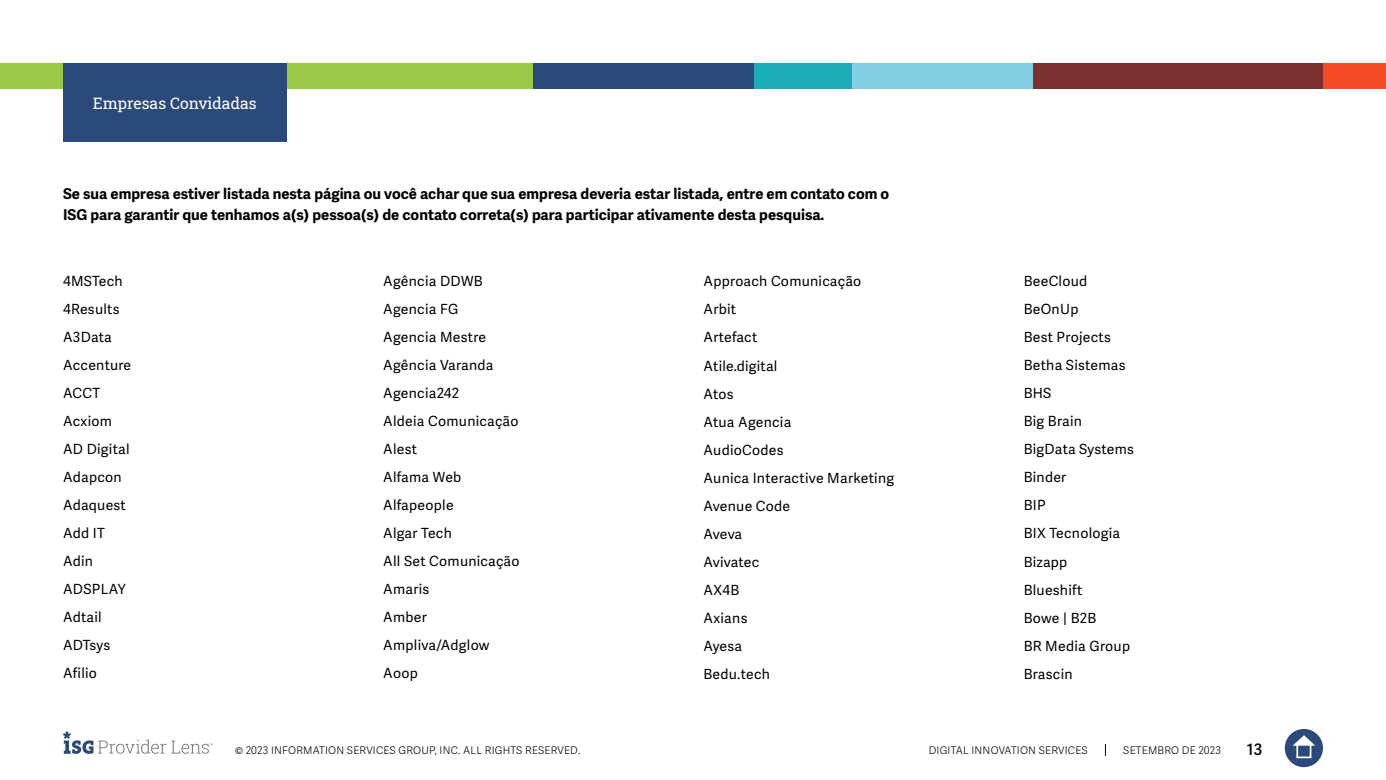
<style>
.page{position:relative;width:1386px;height:780px;background:#fff}
.page>*{position:absolute;margin:0;border:0;box-sizing:border-box;transform-origin:0 0}
.t1{font:15.75px "Roboto Slab ISG P Regular";color:#fff}
.t2{font:600 15.75px "Adelle Sans";color:#000}
.t3{font:700 14.88px/21px "Adelle Sans";color:#000101}
.t4{font:14px/28px "Adelle Sans";letter-spacing:.02em;color:#000}
.t5{font:300 10.5px "Adelle Sans";letter-spacing:.02em;color:#000}
</style>
<div class="page">
<svg style="left:1105px;top:744px;width:1px;height:12px"></svg>
<div style="left:1285px;top:729px;width:38px;height:38px;background:#2b4a79;border-radius:50%"></div>
<svg style="left:1293px;top:735px;width:22px;height:10px"></svg>
<div style="left:1296px;top:743px;width:15px;height:15px;border:2px solid #fff"></div>
<svg style="left:63px;top:731px;width:150px;height:23px"></svg>
<div style="left:0;top:63px;width:533px;height:26px;background:#9bc947"></div>
<div style="left:533px;top:63px;width:223px;height:26px;background:#2b4a79"></div>
<div style="left:850px;top:63px;width:184px;height:26px;background:#84cee3"></div>
<div style="left:1323px;top:63px;width:63px;height:26px;background:#f54a26"></div>
<div style="left:1033px;top:63px;width:290px;height:26px;background:#7a302e"></div>
<div style="left:754px;top:63px;width:98px;height:26px;background:#1cabb9"></div>
<div style="left:63px;top:63px;width:224px;height:79px;background:#2b4a79"></div>
<p class="t1" style="left:93px;top:92px;width:165px">Empresas Convidadas</p>
<p class="t3" style="left:63px;top:183px;width:828px">Se sua empresa estiver listada nesta página ou você achar que sua empresa deveria estar listada, entre em contato com o<br>ISG para garantir que tenhamos a(s) pessoa(s) de contato correta(s) para participar ativamente desta pesquisa.</p>
<p class="t4" style="left:63px;top:267px;width:70px">4MSTech<br>4Results<br>A3Data<br>Accenture<br>ACCT<br>Acxiom<br>AD Digital<br>Adapcon<br>Adaquest<br>Add IT<br>Adin<br>ADSPLAY<br>Adtail<br>ADTsys<br>Afilio</p>
<p class="t4" style="left:383px;top:267px;width:138px">Agência DDWB<br>Agencia FG<br>Agencia Mestre<br>Agência Varanda<br>Agencia242<br>Aldeia Comunicação<br>Alest<br>Alfama Web<br>Alfapeople<br>Algar Tech<br>All Set Comunicação<br>Amaris<br>Amber<br>Ampliva/Adglow<br>Aoop</p>
<p class="t4" style="left:704px;top:268px;width:192px">Approach Comunicação<br>Arbit<br>Artefact<br>Atile.digital<br>Atos<br>Atua Agencia<br>AudioCodes<br>Aunica Interactive Marketing<br>Avenue Code<br>Aveva<br>Avivatec<br>AX4B<br>Axians<br>Ayesa<br>Bedu.tech</p>
<p class="t4" style="left:1024px;top:268px;width:112px">BeeCloud<br>BeOnUp<br>Best Projects<br>Betha Sistemas<br>BHS<br>Big Brain<br>BigData Systems<br>Binder<br>BIP<br>BIX Tecnologia<br>Bizapp<br>Blueshift<br>Bowe | B2B<br>BR Media Group<br>Brascin</p>
<p class="t5" style="left:235px;top:744px;width:347px">© 2023 INFORMATION SERVICES GROUP, INC. ALL RIGHTS RESERVED.</p>
<p class="t5" style="left:929px;top:744px;width:160px">DIGITAL INNOVATION SERVICES</p>
<p class="t5" style="left:1123px;top:744px;width:99px">SETEMBRO DE 2023</p>
<p class="t2" style="left:1247px;top:740px;width:17px">13</p>
</div>
